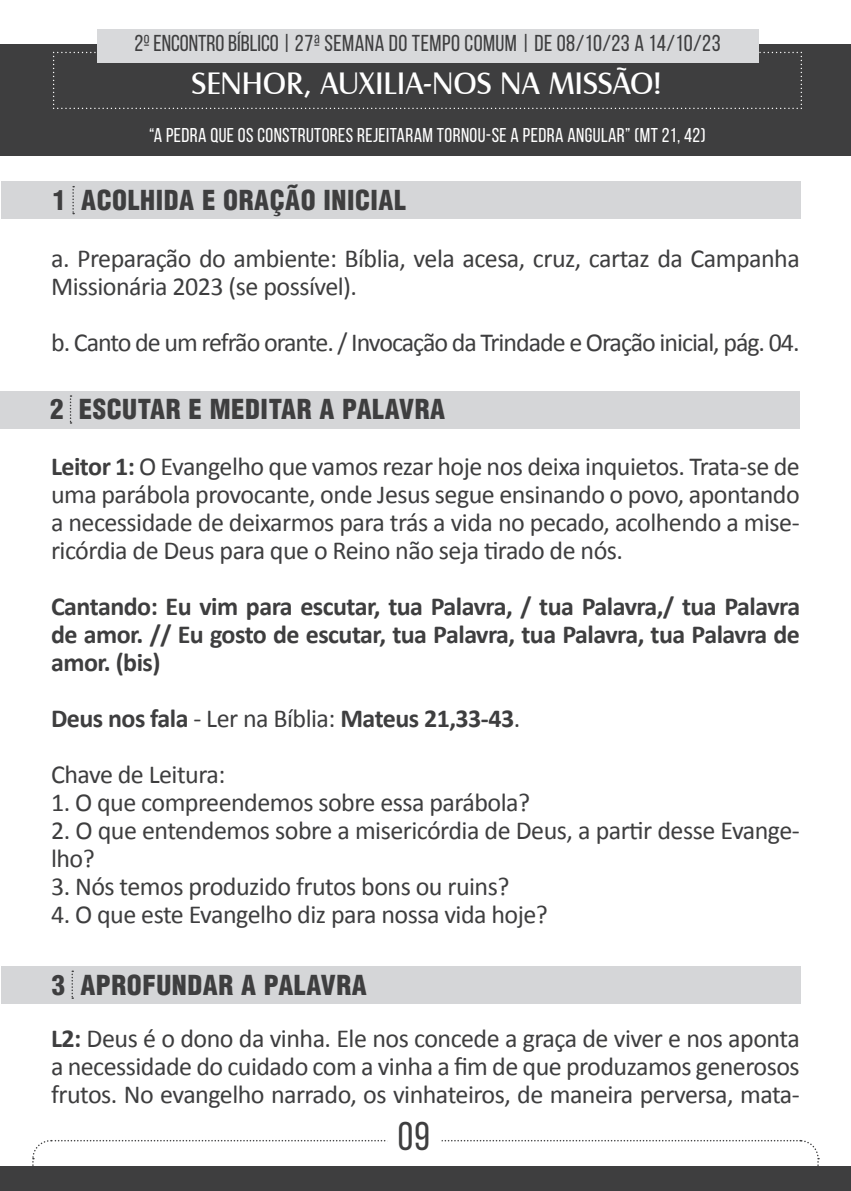
<style>
.page{position:relative;width:851px;height:1191px;background:#fff}
.page>*{position:absolute;margin:0;border:0;box-sizing:border-box;transform-origin:0 0}
.t1{font:40px "Bebas Neue";color:#3e3e3f}
.t2{font:32px "Castle T";letter-spacing:-.005em;color:#fff}
.t3{font:900 condensed 26.8px "Helvetica";letter-spacing:.02em;color:#3e3e3f}
.t4{font:26px/28px "Calibri";letter-spacing:-.02em;color:#3e3e3f}
.t5{font:700 26px/28px "Calibri";letter-spacing:-.02em;color:#3e3e3f;text-align:justify}
.t6{font:26px "Calibri";letter-spacing:-.04em;color:#3e3e3f}
.t7{font:23px "Bebas Neue";letter-spacing:.02em;color:#3e3e3f}
.t8{font:20px "Bebas Neue";letter-spacing:.02em;color:#fff}
.s1{font-weight:700}
</style>
<div class="page">
<div style="left:0;top:1166px;width:850px;height:25px;background:#3e3e3f"></div>
<svg style="left:32px;top:1140px;width:787px;height:26px"></svg>
<div style="left:386px;top:1108px;width:55px;height:55px;background:#fff;border-radius:50%"></div>
<div style="left:1px;top:44px;width:849px;height:112px;background:#3e3e3f"></div>
<svg style="left:53px;top:52px;width:748px;height:57px"></svg>
<div style="left:97px;top:29px;width:661px;height:34px;background:#d8d9db"></div>
<div style="left:1px;top:181px;width:799px;height:38px;background:#d5d6d8"></div>
<svg style="left:72px;top:186px;width:2px;height:28px"></svg>
<div style="left:0;top:391px;width:799px;height:37px;background:#d5d6d8"></div>
<svg style="left:70px;top:395px;width:1px;height:29px"></svg>
<div style="left:1px;top:966px;width:799px;height:37px;background:#d5d6d8"></div>
<svg style="left:71px;top:970px;width:2px;height:29px"></svg>
<p class="t7" style="left:135px;top:31px;width:587px">2º ENCONTRO BÍBLICO | 27ª SEMANA DO TEMPO COMUM | DE 08/10/23 A 14/10/23</p>
<p class="t2" style="left:191px;top:65px;width:471px">SENHOR, AUXILIA-NOS NA MISSÃO!</p>
<p class="t8" style="left:149px;top:124px;width:558px">“A PEDRA QUE OS CONSTRUTORES REJEITARAM TORNOU-SE A PEDRA ANGULAR” (MT 21, 42)</p>
<p class="t3" style="left:53px;top:183px;width:354px">1 ACOLHIDA E ORAÇÃO INICIAL</p>
<p class="t4" style="left:51px;top:244px;width:750px">a. Preparação do ambiente: Bíblia, vela acesa, cruz, cartaz da Campanha<br>Missionária 2023 (se possível).</p>
<p class="t6" style="left:51px;top:325px;width:750px">b. Canto de um refrão orante. / Invocação da Trindade e Oração inicial, pág. 04.</p>
<p class="t3" style="left:50px;top:392px;width:396px">2 ESCUTAR E MEDITAR A PALAVRA</p>
<p class="t4" style="left:51px;top:452px;width:750px;text-align:justify"><span class="s1">Leitor 1:</span> O Evangelho que vamos rezar hoje nos deixa inquietos. Trata-se de uma parábola provocante, onde Jesus segue ensinando o povo, apontando a necessidade de deixarmos para trás a vida no pecado, acolhendo a mise&shy;ricórdia de Deus para que o Reino não seja tirado de nós.</p>
<p class="t5" style="left:51px;top:592px;width:750px">Cantando: Eu vim para escutar, tua Palavra, / tua Palavra,/ tua Palavra de amor. // Eu gosto de escutar, tua Palavra, tua Palavra, tua Palavra de amor. (bis)</p>
<p class="t4" style="left:51px;top:690px;width:470px;line-height:56px"><span class="s1">Deus nos fala</span> - Ler na Bíblia: <span class="s1">Mateus 21,33-43</span>.<br>Chave de Leitura:</p>
<p class="t4" style="left:51px;top:788px;width:480px">1. O que compreendemos sobre essa parábola?</p>
<p class="t4" style="left:51px;top:816px;width:750px">2. O que entendemos sobre a misericórdia de Deus, a partir desse Evange&shy;lho?</p>
<p class="t4" style="left:51px;top:872px;width:460px">3. Nós temos produzido frutos bons ou ruins?</p>
<p class="t4" style="left:51px;top:900px;width:498px">4. O que este Evangelho diz para nossa vida hoje?</p>
<p class="t3" style="left:52px;top:967px;width:316px">3 APROFUNDAR A PALAVRA</p>
<p class="t4" style="left:51px;top:1024px;width:750px;text-align:justify"><span class="s1">L2:</span> Deus é o dono da vinha. Ele nos concede a graça de viver e nos aponta a necessidade do cuidado com a vinha a fim de que produzamos generosos frutos. No evangelho narrado, os vinhateiros, de maneira perversa, mata-</p>
<h1 class="t1" style="left:398px;top:1114px;width:33px">09</h1>
</div>
